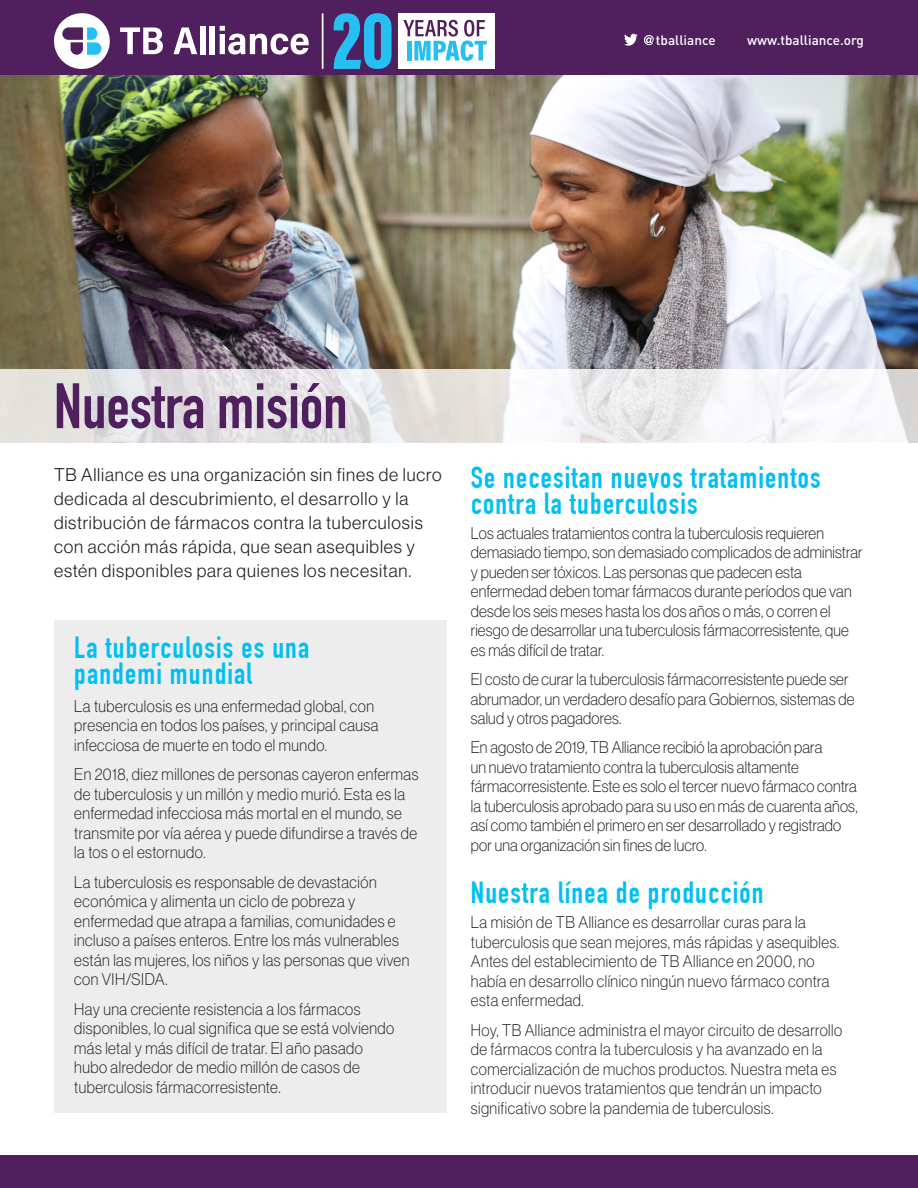
<style>
.page{position:relative;width:918px;height:1188px;background:#fff}
.page>*{position:absolute;margin:0;border:0;box-sizing:border-box;transform-origin:0 0}
.t1{font:700 63px "DIN Condensed";color:#501f5d}
.Heading_1{font:700 30px/25.5px "DIN Condensed";letter-spacing:.04em;color:#00c0f3}
.Intro{font:18px/24px "N Haas Grotesk DS Pro 45 Lt";letter-spacing:.05em;color:#231f20}
.Body{font:16.5px/19.5px "N Haas Grotesk DS Pro 35 X Lt";letter-spacing:.02em;color:#231f20;scale:.95 1}
.t2{font:500 13.5px "DIN";color:#fff}
</style>
<div class="page">
<img style="left:0;top:75px;width:918px;height:294px">
<div style="left:54px;top:620px;width:393px;height:493px;background:#ededed"></div>
<svg style="left:0;top:369px;width:918px;height:73px"></svg>
<div style="left:0;top:1156px;width:918px;height:32px;background:#501f5d"></div>
<div style="left:0;top:0;width:918px;height:75px;background:#501f5d"></div>
<svg style="left:624px;top:34px;width:14px;height:12px"></svg>
<svg style="left:644px;top:35px;width:10px;height:10px"></svg>
<svg style="left:334px;top:13px;width:58px;height:56px"></svg>
<hr style="left:322px;top:13px;width:2px;height:56px;background:#fff">
<svg style="left:120px;top:27px;width:43px;height:27px"></svg>
<svg style="left:174px;top:27px;width:23px;height:27px"></svg>
<div style="left:200px;top:26px;width:5px;height:28px;background:#fff"></div>
<div style="left:210px;top:26px;width:5px;height:28px;background:#fff"></div>
<svg style="left:220px;top:26px;width:89px;height:29px"></svg>
<svg style="left:54px;top:13px;width:56px;height:56px"></svg>
<div style="left:398px;top:13px;width:96px;height:56px;background:#fff"></div>
<svg style="left:403px;top:20px;width:84px;height:41px"></svg>
<p class="t1" style="left:54px;top:369px;width:295px">Nuestra misión</p>
<p class="t2" style="left:656px;top:31px;width:61px">tballiance</p>
<p class="t2" style="left:747px;top:31px;width:118px">www.tballiance.org</p>
<p class="Intro" style="left:54px;top:462px;width:389px">TB Alliance es una organización sin fines de lucro dedicada al descubrimiento, el desarrollo y la distribución de fármacos contra la tuberculosis con acción más rápida, que sean asequibles y estén disponibles para quienes los necesitan.</p>
<p class="Heading_1" style="left:471px;top:465px;width:351px">Se necesitan nuevos tratamientos contra la tuberculosis</p>
<p class="Body" style="left:471px;top:523px;width:414px">Los actuales tratamientos contra la tuberculosis requieren demasiado tiempo, son demasiado complicados de administrar y pueden ser tóxicos. Las personas que padecen esta enfermedad deben tomar fármacos durante períodos que van desde los seis meses hasta los dos años o más, o corren el riesgo de desarrollar una tuberculosis fármacorresistente, que es más difícil de tratar.</p>
<p class="Body" style="left:471px;top:669px;width:405px">El costo de curar la tuberculosis fármacorresistente puede ser abrumador, un verdadero desafío para Gobiernos, sistemas de salud y otros pagadores.</p>
<p class="Body" style="left:471px;top:738px;width:409px">En agosto de 2019, TB Alliance recibió la aprobación para<br>un nuevo tratamiento contra la tuberculosis altamente fármacorresistente. Este es solo el tercer nuevo fármaco contra la tuberculosis aprobado para su uso en más de cuarenta años, así como también el primero en ser desarrollado y registrado por una organización sin fines de lucro.</p>
<p class="Heading_1" style="left:471px;top:880px;width:294px">Nuestra línea de producción</p>
<p class="Body" style="left:471px;top:913px;width:389px">La misión de TB Alliance es desarrollar curas para la tuberculosis que sean mejores, más rápidas y asequibles.<br>Antes del establecimiento de TB Alliance en 2000, no había en desarrollo clínico ningún nuevo fármaco contra esta enfermedad.</p>
<p class="Body" style="left:471px;top:1020px;width:392px">Hoy, TB Alliance administra el mayor circuito de desarrollo de fármacos contra la tuberculosis y ha avanzado en la comercialización de muchos productos. Nuestra meta es introducir nuevos tratamientos que tendrán un impacto significativo sobre la pandemia de tuberculosis.</p>
<p class="Heading_1" style="left:74px;top:635px;width:236px">La tuberculosis es una pandemi mundial</p>
<p class="Body" style="left:74px;top:696px;width:322px">La tuberculosis es una enfermedad global, con presencia en todos los países, y principal causa infecciosa de muerte en todo el mundo.</p>
<p class="Body" style="left:74px;top:765px;width:364px">En 2018, diez millones de personas cayeron enfermas de tuberculosis y un millón y medio murió. Esta es la enfermedad infecciosa más mortal en el mundo, se transmite por vía aérea y puede difundirse a través de la tos o el estornudo.</p>
<p class="Body" style="left:74px;top:872px;width:354px">La tuberculosis es responsable de devastación económica y alimenta un ciclo de pobreza y enfermedad que atrapa a familias, comunidades e incluso a países enteros. Entre los más vulnerables están las mujeres, los niños y las personas que viven con VIH/SIDA.</p>
<p class="Body" style="left:74px;top:999px;width:338px">Hay una creciente resistencia a los fármacos disponibles, lo cual significa que se está volviendo más letal y más difícil de tratar. El año pasado hubo alrededor de medio millón de casos de tuberculosis fármacorresistente.</p>
</div>
